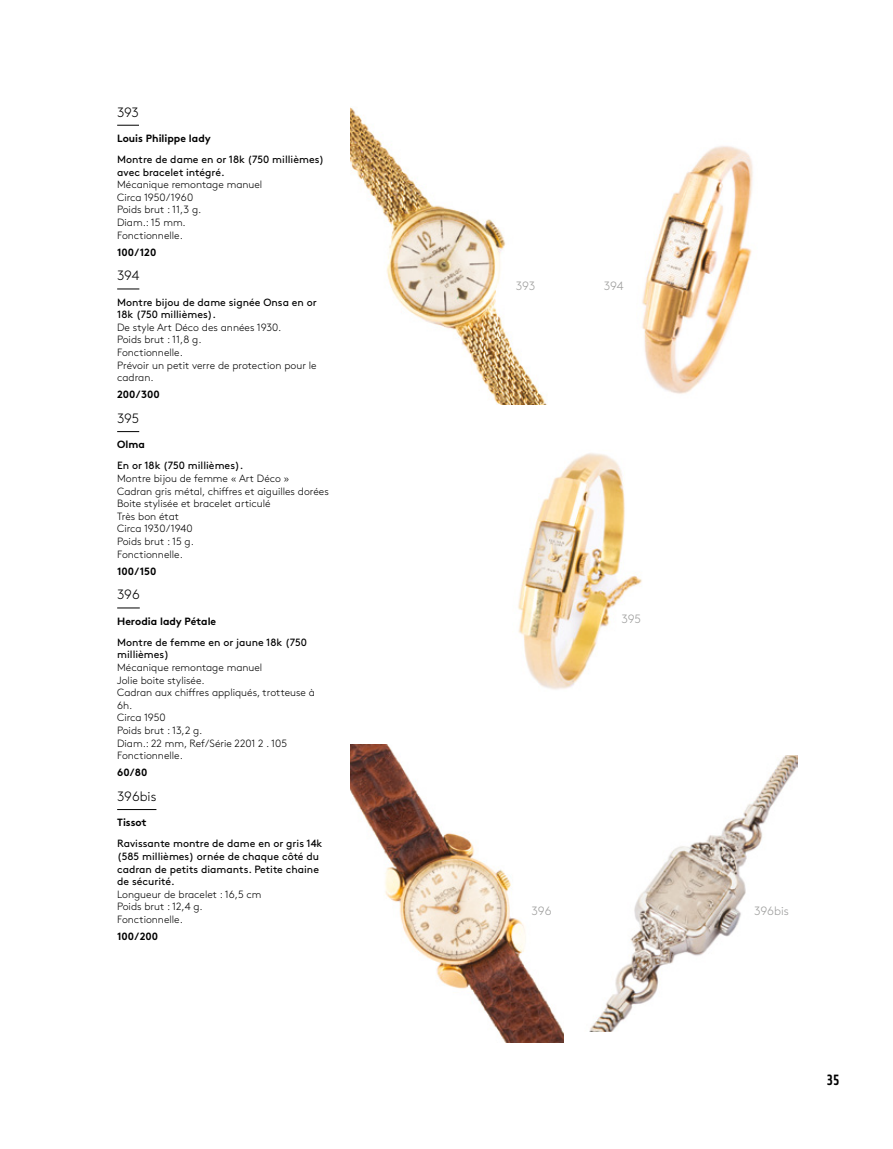
<style>
.page{position:relative;width:893px;height:1149px;background:#fff}
.page>*{position:absolute;margin:0;border:0;box-sizing:border-box;transform-origin:0 0}
.t1{font:15px "Solex Bold Lining";color:#000}
.t2{font:300 13.5px "Brown Pro";letter-spacing:-.025em;color:#000}
.t3{font:300 12px "Brown Pro";letter-spacing:-.025em;color:#9d9d9c}
.t4{font:300 10.5px/12.6px "Brown Pro";color:#000}
.t5{font:10.5px/12.6px "Brown Pro";color:#000}
.t6{font:700 10.5px "Brown Pro";color:#000}
</style>
<div class="page">
<svg style="left:117px;top:125px;width:22px;height:1px"></svg>
<svg style="left:117px;top:288px;width:22px;height:1px"></svg>
<svg style="left:117px;top:431px;width:22px;height:1px"></svg>
<svg style="left:117px;top:607px;width:23px;height:1px"></svg>
<hr style="left:117px;top:809px;width:39px;height:1px;background:#000">
<img style="left:351px;top:108px;width:195px;height:296px">
<img style="left:642px;top:146px;width:111px;height:248px">
<img style="left:518px;top:453px;width:124px;height:237px">
<img style="left:351px;top:744px;width:212px;height:298px">
<img style="left:589px;top:755px;width:208px;height:276px">
<p class="t2" style="left:117px;top:102px;width:23px">393</p>
<p class="t6" style="left:117px;top:130px;width:95px">Louis Philippe lady</p>
<p class="t5" style="left:117px;top:152px;width:208px">Montre de dame en or 18k (750 millièmes) avec bracelet intégré.</p>
<p class="t4" style="left:117px;top:177px;width:147px">Mécanique remontage manuel<br>Circa 1950/1960<br>Poids brut : 11,3 g.<br>Diam.: 15 mm.<br>Fonctionnelle.</p>
<p class="t6" style="left:117px;top:243px;width:41px">100/120</p>
<p class="t2" style="left:117px;top:265px;width:24px">394</p>
<p class="t5" style="left:117px;top:295px;width:201px">Montre bijou de dame signée Onsa en or<br>18k (750 millièmes).</p>
<p class="t4" style="left:117px;top:320px;width:201px">De style Art Déco des années 1930.<br>Poids brut : 11,8 g.<br>Fonctionnelle.<br>Prévoir un petit verre de protection pour le cadran.</p>
<p class="t6" style="left:117px;top:386px;width:44px">200/300</p>
<p class="t2" style="left:117px;top:408px;width:24px">395</p>
<p class="t6" style="left:117px;top:436px;width:29px">Olma</p>
<p class="t5" style="left:117px;top:458px;width:128px">En or 18k (750 millièmes).</p>
<p class="t4" style="left:117px;top:471px;width:213px">Montre bijou de femme « Art Déco »<br>Cadran gris métal, chiffres et aiguilles dorées<br>Boite stylisée et bracelet articulé<br>Très bon état<br>Circa 1930/1940<br>Poids brut : 15 g.<br>Fonctionnelle.</p>
<p class="t6" style="left:117px;top:562px;width:41px">100/150</p>
<p class="t2" style="left:117px;top:584px;width:24px">396</p>
<p class="t6" style="left:117px;top:612px;width:101px">Herodia lady Pétale</p>
<p class="t5" style="left:117px;top:634px;width:191px">Montre de femme en or jaune 18k (750 millièmes)</p>
<p class="t4" style="left:117px;top:660px;width:199px">Mécanique remontage manuel<br>Jolie boite stylisée.<br>Cadran aux chiffres appliqués, trotteuse à<br>6h.<br>Circa 1950<br>Poids brut : 13,2 g.<br>Diam.: 22 mm, Ref/Série 2201 2 . 105<br>Fonctionnelle.</p>
<p class="t6" style="left:117px;top:763px;width:32px">60/80</p>
<p class="t2" style="left:117px;top:786px;width:41px">396bis</p>
<p class="t6" style="left:117px;top:813px;width:31px">Tissot</p>
<p class="t5" style="left:117px;top:836px;width:207px">Ravissante montre de dame en or gris 14k (585 millièmes) ornée de chaque côté du cadran de petits diamants. Petite chaine de sécurité.</p>
<p class="t4" style="left:117px;top:886px;width:146px">Longueur de bracelet : 16,5 cm<br>Poids brut : 12,4 g.<br>Fonctionnelle.</p>
<p class="t6" style="left:117px;top:927px;width:42px">100/200</p>
<p class="t3" style="left:516px;top:277px;width:21px">393</p>
<p class="t3" style="left:604px;top:277px;width:21px">394</p>
<p class="t3" style="left:621px;top:610px;width:21px">395</p>
<p class="t3" style="left:532px;top:902px;width:22px">396</p>
<p class="t3" style="left:754px;top:902px;width:36px">396bis</p>
<h1 class="t1" style="left:827px;top:1069px;width:14px">35</h1>
</div>
